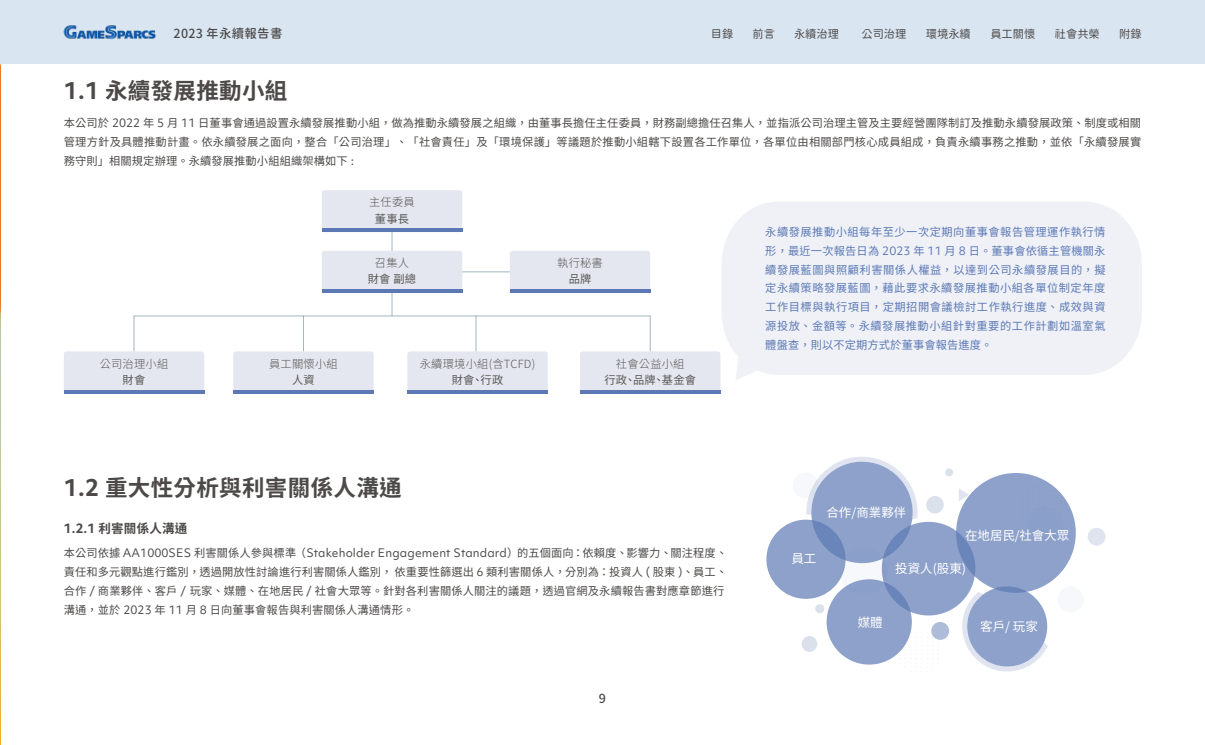
<style>
.page{position:relative;width:1205px;height:745px;background:#fff}
.page>*{position:absolute;margin:0;border:0;box-sizing:border-box;transform-origin:0 0}
.t1{font:700 22.5px "Noto Sans CJ Ktc";letter-spacing:.015em;color:#4c4948}
.t2{font:12.5px "Noto Sans CJ Ktc";color:#fff}
.t3{font:700 12.5px "Noto Sans CJ Ktc";letter-spacing:.015em;color:#4c4948}
.t4{font:12.5px "Gen Sen Rounded TW M";letter-spacing:.02em;color:#4c4948}
.t5{font:500 12.5px "Noto Sans CJ Ktc";color:#4c4948}
.t6{font:11.25px/18.8px "Noto Sans CJ Ktc";letter-spacing:.01em;color:#4c4948;text-align:justify}
.t7{font:11.25px/18.8px "Noto Sans CJ Ktc";letter-spacing:.045em;color:#5c79b5;text-align:justify}
.t8{font:11.25px "Objektiv Mk 1";letter-spacing:.01em;color:#4c4948}
.t9{font:300 11.25px "Noto Sans CJ Ktc";letter-spacing:.02em;color:#595757}
.t10{font:11.25px "Noto Sans CJ Ktc";letter-spacing:.02em;color:#595757}
.t11{font:11.25px "Gen Sen Rounded TW R";color:#4c4948}
.s1{font-family:"Objektiv Mk 1"}
.s2{font-family:"Noto Sans CJ Ktc"}
</style>
<div class="page">
<img style="left:0;top:64px;width:1px;height:680px">
<div style="left:0;top:0;width:1205px;height:64px;background:#d9e5f1"></div>
<img style="left:63px;top:25px;width:93px;height:15px">
<div style="left:722px;top:202px;width:419px;height:178px;background:#eff1f7"></div>
<hr style="left:392px;top:230px;width:1px;height:86px;background:#648599">
<hr style="left:303px;top:316px;width:1px;height:35px;background:#648599">
<hr style="left:476px;top:316px;width:1px;height:35px;background:#648599">
<div style="left:322px;top:190px;width:140px;height:42px;background:#e4e7ef;border-radius:3px"></div>
<hr style="left:322px;top:228px;width:140px;height:4px;background:#5c79b5">
<div style="left:510px;top:251px;width:140px;height:42px;background:#e4e7ef;border-radius:3px"></div>
<hr style="left:510px;top:289px;width:140px;height:4px;background:#5c79b5">
<div style="left:580px;top:351px;width:140px;height:42px;background:#e4e7ef;border-radius:3px"></div>
<svg style="left:580px;top:390px;width:140px;height:3px"></svg>
<div style="left:407px;top:351px;width:141px;height:42px;background:#e4e7ef;border-radius:3px"></div>
<svg style="left:407px;top:390px;width:141px;height:3px"></svg>
<div style="left:233px;top:351px;width:141px;height:42px;background:#e4e7ef;border-radius:3px"></div>
<svg style="left:233px;top:390px;width:141px;height:3px"></svg>
<div style="left:64px;top:351px;width:140px;height:42px;background:#e4e7ef;border-radius:3px"></div>
<svg style="left:64px;top:390px;width:140px;height:3px"></svg>
<div style="left:322px;top:251px;width:140px;height:42px;background:#e4e7ef;border-radius:3px"></div>
<hr style="left:322px;top:289px;width:140px;height:4px;background:#5c79b5">
<hr style="left:462px;top:271px;width:48px;height:1px;background:#648599">
<svg style="left:899px;top:633px;width:40px;height:19px"></svg>
<div style="left:882px;top:521px;width:93px;height:94px;background:#8da1ca;border-radius:50%"></div>
<svg style="left:839px;top:547px;width:48px;height:48px"></svg>
<div style="left:792px;top:472px;width:27px;height:26px;background:#f7f8fb;border-radius:50%"></div>
<div style="left:1057px;top:586px;width:27px;height:26px;background:#f7f8fb;border-radius:50%"></div>
<div style="left:956px;top:472px;width:120px;height:120px;background:#8da1ca;border-radius:50%"></div>
<svg style="left:926px;top:495px;width:18px;height:18px"></svg>
<div style="left:1087px;top:527px;width:18px;height:18px;background:#dfe4f0;border-radius:50%"></div>
<svg style="left:931px;top:621px;width:18px;height:18px"></svg>
<div style="left:945px;top:468px;width:8px;height:8px;background:#dae1eb;border-radius:50%"></div>
<svg style="left:801px;top:635px;width:16px;height:16px"></svg>
<div style="left:826px;top:579px;width:86px;height:85px;background:#8da1ca;border-radius:50%"></div>
<svg style="left:811px;top:461px;width:101px;height:101px;background:#899dc8"></svg>
<svg style="left:967px;top:586px;width:80px;height:80px"></svg>
<svg style="left:962px;top:591px;width:86px;height:80px"></svg>
<svg style="left:815px;top:603px;width:9px;height:10px"></svg>
<svg style="left:766px;top:519px;width:79px;height:79px;background:#899ec8"></svg>
<svg style="left:806px;top:457px;width:111px;height:62px"></svg>
<svg style="left:959px;top:488px;width:10px;height:13px"></svg>
<p class="t4" style="left:174px;top:26px;width:110px">2023 年永續報告書</p>
<p class="t11" style="left:711px;top:28px;width:24px">目錄</p>
<p class="t11" style="left:752px;top:28px;width:24px">前言</p>
<p class="t11" style="left:794px;top:28px;width:46px">永續治理</p>
<p class="t11" style="left:861px;top:28px;width:46px">公司治理</p>
<p class="t11" style="left:926px;top:28px;width:46px">環境永續</p>
<p class="t11" style="left:990px;top:28px;width:46px">員工關懷</p>
<p class="t11" style="left:1055px;top:28px;width:46px">社會共榮</p>
<p class="t11" style="left:1119px;top:28px;width:24px">附錄</p>
<h1 class="t1" style="left:64px;top:77px;width:225px"><span class="s1">1.1</span> 永續發展推動小組</h1>
<p class="t6" style="left:64px;top:114px;width:1079px">本公司於 <span class="s1">2022</span> 年 <span class="s1">5</span> 月 <span class="s1">11</span> 日董事會通過設置永續發展推動小組，做為推動永續發展之組織，由董事長擔任主任委員，財務副總擔任召集人，並指派公司治理主管及主要經營團隊制訂及推動永續發展政策、制度或相關管理方針及具體推動計畫。依永續發展之面向，整合「公司治理」、「社會責任」及「環境保護」等議題於推動小組轄下設置各工作單位，各單位由相關部門核心成員組成，負責永續事務之推動，並依「永續發展實務守則」相關規定辦理。永續發展推動小組組織架構如下 <span class="s1">:</span></p>
<p class="t9" style="left:100px;top:357px;width:70px">公司治理小組</p>
<p class="t10" style="left:123px;top:373px;width:24px">財會</p>
<p class="t9" style="left:269px;top:357px;width:70px">員工關懷小組</p>
<p class="t10" style="left:292px;top:373px;width:24px">人資</p>
<p class="t9" style="left:369px;top:196px;width:47px">主任委員</p>
<p class="t10" style="left:375px;top:212px;width:36px">董事長</p>
<p class="t9" style="left:375px;top:256px;width:36px">召集人</p>
<p class="t10" style="left:368px;top:273px;width:50px">財會 副總</p>
<p class="t9" style="left:557px;top:256px;width:47px">執行秘書</p>
<p class="t10" style="left:569px;top:273px;width:24px">品牌</p>
<p class="t9" style="left:420px;top:357px;width:117px">永續環境小組(含TCFD)</p>
<p class="t10" style="left:452px;top:373px;width:53px">財會、行政</p>
<p class="t9" style="left:616px;top:357px;width:70px">社會公益小組</p>
<p class="t10" style="left:604px;top:373px;width:93px">行政、品牌、基金會</p>
<h1 class="t1" style="left:64px;top:475px;width:339px"><span class="s1">1.2</span> 重大性分析與利害關係人溝通</h1>
<p class="t3" style="left:64px;top:520px;width:125px"><span class="s1">1.2.1</span> 利害關係人溝通</p>
<p class="t8" style="left:64px;top:545px;width:665px"><span class="s2">本公司依據</span> AA1000SES <span class="s2">利害關係人參與標準（</span>Stakeholder Engagement Standard<span class="s2">）的五個面向：依賴度、影響力、關注程度、</span></p>
<p class="t6" style="left:64px;top:562px;width:665px;text-align:left">責任和多元觀點進行鑑別，透過開放性討論進行利害關係人鑑別，依重要性篩選出 <span class="s1">6</span> 類利害關係人，分別為：投資人 <span class="s1">(</span> 股東 <span class="s1">)</span>、員工、合作 <span class="s1">/</span> 商業夥伴、客戶 <span class="s1">/</span> 玩家、媒體、在地居民 <span class="s1">/</span> 社會大眾等。針對各利害關係人關注的議題，透過官網及永續報告書對應章節進行溝通，並於 <span class="s1">2023</span> 年 <span class="s1">11</span> 月 <span class="s1">8</span> 日向董事會報告與利害關係人溝通情形。</p>
<p class="t5" style="left:599px;top:690px;width:9px">9</p>
<p class="t7" style="left:765px;top:223px;width:342px">永續發展推動小組每年至少一次定期向董事會報告管理運作執行情形，最近一次報告日為 <span class="s1">2023</span> 年 <span class="s1">11</span> 月 <span class="s1">8</span> 日。董事會依循主管機關永續發展藍圖與照顧利害關係人權益，以達到公司永續發展目的，擬定永續策略發展藍圖，藉此要求永續發展推動小組各單位制定年度工作目標與執行項目，定期招開會議檢討工作執行進度、成效與資源投放、金額等。永續發展推動小組針對重要的工作計劃如溫室氣體盤查，則以不定期方式於董事會報告進度。</p>
<p class="t2" style="left:791px;top:551px;width:26px">員工</p>
<p class="t2" style="left:826px;top:505px;width:81px">合作/商業夥伴</p>
<p class="t2" style="left:965px;top:527px;width:105px">在地居民/社會大眾</p>
<p class="t2" style="left:895px;top:561px;width:72px">投資人(股東)</p>
<p class="t2" style="left:858px;top:615px;width:26px">媒體</p>
<p class="t2" style="left:980px;top:619px;width:59px">客戶/ 玩家</p>
</div>
